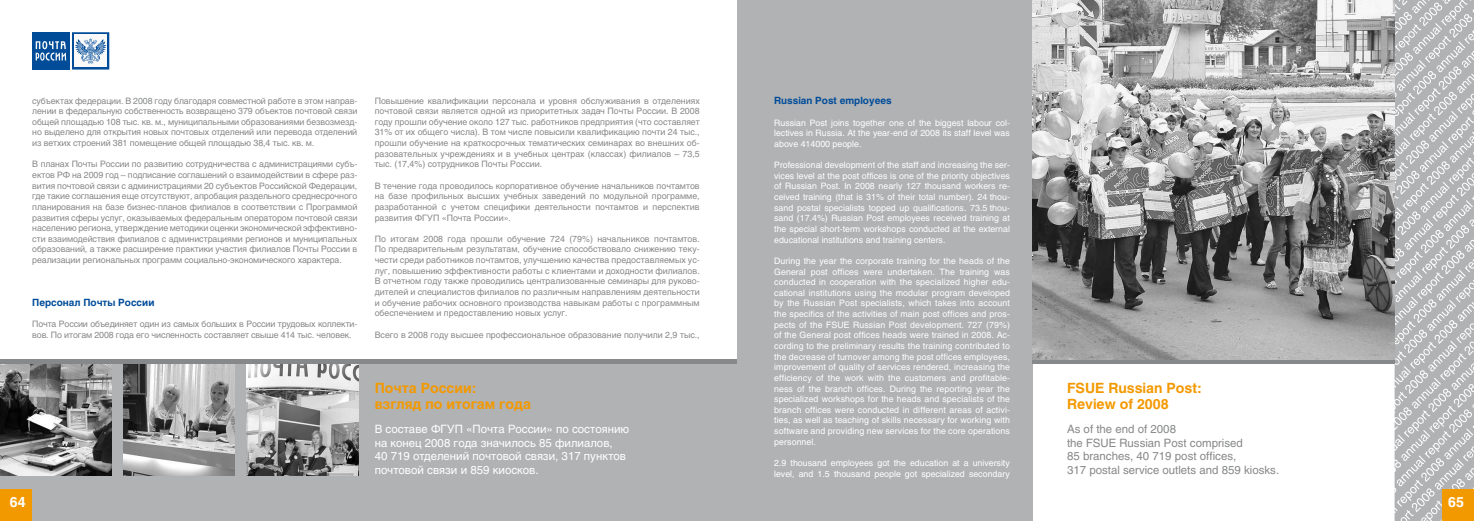
<style>
.page{position:relative;width:1474px;height:521px;background:#fff}
.page>*{position:absolute;margin:0;border:0;box-sizing:border-box;transform-origin:0 0}
.t1{font:700 14px/15.8px "Helios";color:#f39900}
.t2{font:700 14px "Helios";color:#fff}
.t3{font:11.38px/13.7px "Helios";color:#fff}
.t4{font:11.38px/13.7px "Helios";color:#878889}
.t5{font:700 9.89px "Helios";color:#004c99}
.t6{font:8.75px/10.6px "Helios";letter-spacing:-.01em;color:#878889;text-align:justify}
.t7{font:8.75px/10.7px "Helios";color:#fff;text-align:justify}
</style>
<div class="page">
<div style="left:0;top:364px;width:737px;height:157px;background:#b1b2b4"></div>
<div style="left:0;top:489px;width:32px;height:32px;background:#f39900"></div>
<hr style="left:0;top:360px;width:737px;height:4px;background:#878889">
<div style="left:32px;top:32px;width:38px;height:38px;background:#004c99"></div>
<svg style="left:36px;top:41px;width:30px;height:20px"></svg>
<svg style="left:72px;top:32px;width:37px;height:38px"></svg>
<svg style="left:1394px;top:0;width:79px;height:521px;background:#bfc0c1"></svg>
<div style="left:737px;top:0;width:295px;height:521px;background:#b1b2b4"></div>
<div style="left:1441px;top:489px;width:32px;height:32px;background:#f39900"></div>
<hr style="left:1032px;top:360px;width:362px;height:4px;background:#878889">
<img style="left:246px;top:364px;width:112px;height:112px">
<img style="left:1032px;top:0;width:362px;height:360px">
<img style="left:0;top:364px;width:112px;height:112px">
<img style="left:123px;top:364px;width:112px;height:112px">
<p class="t6" style="left:32px;top:95px;width:326px">субъектах федерации. В 2008 году благодаря совместной работе в этом направ&shy;лении в федеральную собственность возвращено 379 объектов почтовой связи общей площадью 108 тыс. кв. м., муниципальными образованиями безвозмезд&shy;но выделено для открытия новых почтовых отделений или перевода отделений из ветхих строений 381 помещение общей площадью 38,4 тыс. кв. м.</p>
<p class="t6" style="left:32px;top:159px;width:326px">В планах Почты России по развитию сотрудничества с администрациями субъ&shy;ектов РФ на 2009 год – подписание соглашений о взаимодействии в сфере раз&shy;вития почтовой связи с администрациями 20 субъектов Российской Федерации, где такие соглашения еще отсутствуют, апробация раздельного среднесрочного планирования на базе бизнес-планов филиалов в соответствии с Программой развития сферы услуг, оказываемых федеральным оператором почтовой связи населению региона, утверждение методики оценки экономической эффективно&shy;сти взаимодействия филиалов с администрациями регионов и муниципальных образований, а также расширение практики участия филиалов Почты России в реализации региональных программ социально-экономического характера.</p>
<p class="t5" style="left:32px;top:296px;width:124px">Персонал Почты России</p>
<p class="t6" style="left:32px;top:318px;width:326px">Почта России объединяет один из самых больших в России трудовых коллекти&shy;вов. По итогам 2008 года его численность составляет свыше 414 тыс. человек.</p>
<p class="t6" style="left:375px;top:95px;width:326px">Повышение квалификации персонала и уровня обслуживания в отделениях почтовой связи является одной из приоритетных задач Почты России. В 2008 году прошли обучение около 127 тыс. работников предприятия (что составляет 31% от их общего числа). В том числе повысили квалификацию почти 24 тыс., прошли обучение на краткосрочных тематических семинарах во внешних об&shy;разовательных учреждениях и в учебных центрах (классах) филиалов – 73,5 тыс. (17,4%) сотрудников Почты России.</p>
<p class="t6" style="left:375px;top:180px;width:326px">В течение года проводилось корпоративное обучение начальников почтамтов на базе профильных высших учебных заведений по модульной программе, разработанной с учетом специфики деятельности почтамтов и перспектив развития ФГУП «Почта России».</p>
<p class="t6" style="left:375px;top:233px;width:326px">По итогам 2008 года прошли обучение 724 (79%) начальников почтамтов.<br>По предварительным результатам, обучение способствовало снижению теку&shy;чести среди работников почтамтов, улучшению качества предоставляемых ус&shy;луг, повышению эффективности работы с клиентами и доходности филиалов.<br>В отчетном году также проводились централизованные семинары для руково&shy;дителей и специалистов филиалов по различным направлениям деятельности и обучение рабочих основного производства навыкам работы с программным обеспечением и предоставлению новых услуг.</p>
<p class="t6" style="left:375px;top:329px;width:326px">Всего в 2008 году высшее профессиональное образование получили 2,9 тыс.,</p>
<h1 class="t1" style="left:375px;top:380px;width:158px">Почта России:<br>взгляд по итогам года</h1>
<h2 class="t3" style="left:375px;top:422px;width:256px">В составе ФГУП «Почта России» по состоянию на конец 2008 года значилось 85 филиалов,<br>40 719 отделений почтовой связи, 317 пунктов почтовой связи и 859 киосков.</h2>
<p class="t5" style="left:774px;top:95px;width:119px">Russian Post employees</p>
<p class="t7" style="left:774px;top:117px;width:237px">Russian Post joins together one of the biggest labour col&shy;lectives in Russia. At the year-end of 2008 its staff level was above 414000 people.</p>
<p class="t7" style="left:774px;top:160px;width:237px">Professional development of the staff and increasing the ser&shy;vices level at the post offices is one of the priority objectives of Russian Post. In 2008 nearly 127 thousand workers re&shy;ceived training (that is 31% of their total number). 24 thou&shy;sand postal specialists topped up qualifications. 73.5 thou&shy;sand (17.4%) Russian Post employees received training at the special short-term workshops conducted at the external educational institutions and training centers.</p>
<p class="t7" style="left:774px;top:255px;width:237px">During the year the corporate training for the heads of the General post offices were undertaken. The training was conducted in cooperation with the specialized higher edu&shy;cational institutions using the modular program developed by the Russian Post specialists, which takes into account the specifics of the activities of main post offices and pros&shy;pects of the FSUE Russian Post development. 727 (79%) of the General post offices heads were trained in 2008. Ac&shy;cording to the preliminary results the training contributed to the decrease of turnover among the post offices employees, improvement of quality of services rendered, increasing the efficiency of the work with the customers and profitable&shy;ness of the branch offices. During the reporting year the specialized workshops for the heads and specialists of the branch offices were conducted in different areas of activi&shy;ties, as well as teaching of skills necessary for working with software and providing new services for the core operations personnel.</p>
<p class="t7" style="left:774px;top:457px;width:237px">2.9 thousand employees got the education at a university level, and 1.5 thousand people got specialized secondary</p>
<h1 class="t1" style="left:1067px;top:380px;width:136px">FSUE Russian Post:<br>Review of 2008</h1>
<h2 class="t4" style="left:1067px;top:422px;width:214px">As of the end of 2008<br>the FSUE Russian Post comprised<br>85 branches, 40 719 post offices,<br>317 postal service outlets and 859 kiosks.</h2>
<h1 class="t2" style="left:10px;top:494px;width:17px">64</h1>
<h1 class="t2" style="left:1448px;top:494px;width:17px">65</h1>
</div>
